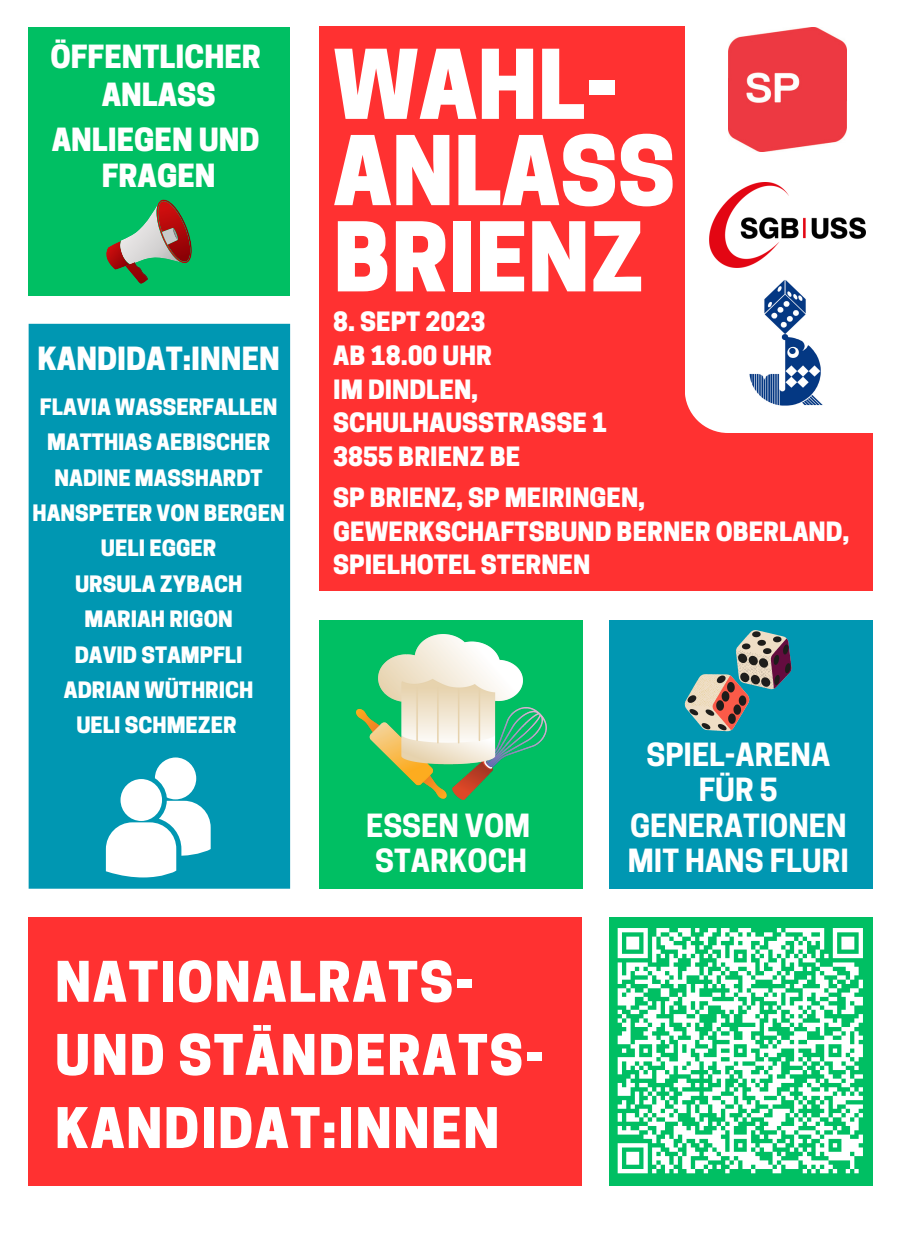
<style>
.page{position:relative;width:900px;height:1260px;background:#fff}
.page>*{position:absolute;margin:0;border:0;box-sizing:border-box;transform-origin:0 0}
.t1{font:800 90px/86.2px "Cooper Hewitt";color:#fff}
.t2{font:800 52.5px/73px "Cooper Hewitt";letter-spacing:.03em;color:#fff}
.t3{font:700 30px/35.5px "Cooper Hewitt";color:#fff;text-align:center}
.t4{font:800 30px "Cooper Hewitt";color:#fff}
.t5{font:800 25px/33.8px "Cooper Hewitt";color:#fff}
.t6{font:800 21.25px "Cooper Hewitt";color:#fff}
</style>
<div class="page">
<div style="left:29px;top:917px;width:553px;height:269px;background:#ff3131"></div>
<div style="left:319px;top:27px;width:553px;height:564px;background:#ff3131"></div>
<div style="left:609px;top:917px;width:263px;height:269px;background:#00bf63"></div>
<div style="left:319px;top:620px;width:263px;height:269px;background:#00bf63"></div>
<div style="left:609px;top:620px;width:263px;height:269px;background:#0097b2"></div>
<div style="left:29px;top:324px;width:261px;height:565px;background:#0097b2"></div>
<div style="left:29px;top:27px;width:261px;height:269px;background:#00bf63"></div>
<svg style="left:685px;top:630px;width:107px;height:101px"></svg>
<img style="left:357px;top:635px;width:189px;height:165px">
<svg style="left:106px;top:757px;width:105px;height:120px"></svg>
<div style="left:685px;top:27px;width:187px;height:406px;background:#fff"></div>
<img style="left:728px;top:28px;width:119px;height:123px">
<img style="left:739px;top:276px;width:97px;height:139px">
<img style="left:710px;top:183px;width:155px;height:84px">
<svg style="left:106px;top:200px;width:86px;height:84px"></svg>
<svg style="left:617px;top:928px;width:246px;height:246px"></svg>
<p class="t4" style="left:50px;top:46px;width:212px">ÖFFENTLICHER</p>
<p class="t4" style="left:102px;top:83px;width:116px">ANLASS</p>
<p class="t4" style="left:52px;top:128px;width:209px">ANLIEGEN UND</p>
<p class="t4" style="left:102px;top:164px;width:115px">FRAGEN</p>
<p class="t4" style="left:38px;top:347px;width:244px">KANDIDAT:INNEN</p>
<p class="t6" style="left:40px;top:399px;width:239px">FLAVIA WASSERFALLEN</p>
<p class="t6" style="left:47px;top:434px;width:225px">MATTHIAS AEBISCHER</p>
<p class="t6" style="left:55px;top:470px;width:210px">NADINE MASSHARDT</p>
<p class="t6" style="left:33px;top:505px;width:254px">HANSPETER VON BERGEN</p>
<p class="t6" style="left:101px;top:540px;width:117px">UELI EGGER</p>
<p class="t6" style="left:75px;top:576px;width:169px">URSULA ZYBACH</p>
<p class="t6" style="left:84px;top:611px;width:150px">MARIAH RIGON</p>
<p class="t6" style="left:75px;top:647px;width:169px">DAVID STAMPFLI</p>
<p class="t6" style="left:64px;top:682px;width:191px">ADRIAN WÜTHRICH</p>
<p class="t6" style="left:76px;top:718px;width:162px">UELI SCHMEZER</p>
<p class="t1" style="left:333px;top:53px;width:344px">WAHL-<br>ANLASS</p>
<p class="t1" style="left:333px;top:226px;width:313px">BRIENZ</p>
<p class="t5" style="left:333px;top:308px;width:154px">8. SEPT 2023</p>
<p class="t5" style="left:333px;top:342px;width:160px">AB 18.00 UHR</p>
<p class="t5" style="left:333px;top:376px;width:146px">IM DINDLEN,</p>
<p class="t5" style="left:333px;top:409px;width:275px">SCHULHAUSSTRASSE 1</p>
<p class="t5" style="left:333px;top:443px;width:189px">3855 BRIENZ BE</p>
<p class="t5" style="left:333px;top:484px;width:518px">SP BRIENZ, SP MEIRINGEN,<br>GEWERKSCHAFTSBUND BERNER OBERLAND,</p>
<p class="t5" style="left:333px;top:551px;width:259px">SPIELHOTEL STERNEN</p>
<p class="t3" style="left:366px;top:812px;width:166px">ESSEN VOM</p>
<p class="t3" style="left:375px;top:847px;width:153px">STARKOCH</p>
<p class="t3" style="left:628px;top:740px;width:222px">SPIEL-ARENA<br>FÜR 5<br>GENERATIONEN<br>MIT HANS FLURI</p>
<p class="t2" style="left:55px;top:952px;width:490px">NATIONALRATS-<br>UND STÄNDERATS-<br>KANDIDAT:INNEN</p>
</div>
